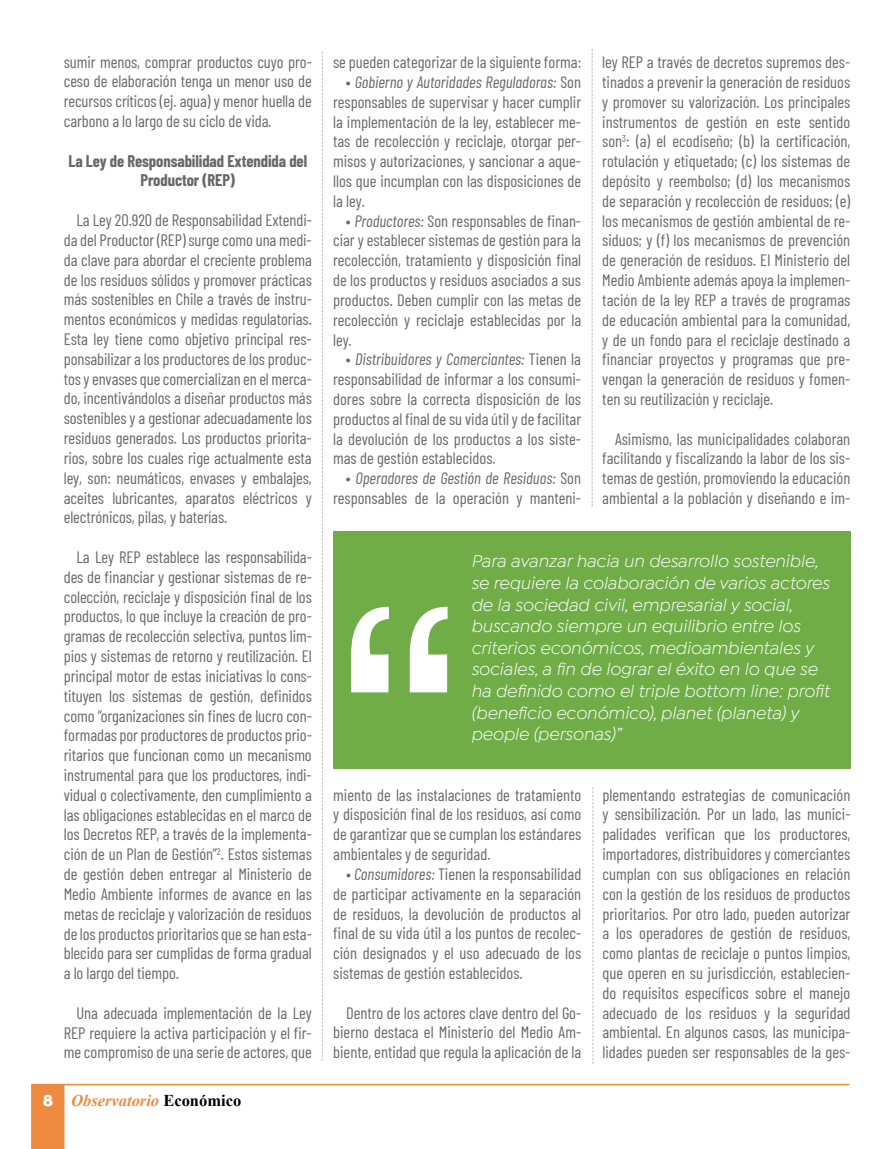
<style>
.page{position:relative;width:893px;height:1149px;background:#fff}
.page>*{position:absolute;margin:0;border:0;box-sizing:border-box;transform-origin:0 0}
.t1{font:italic 18px/21.6px "Isidora Sans";color:#fff}
.t2{font:16.5px/19.8px "Barlow Condensed";color:#686868;text-align:justify}
.t3{font:700 16.5px/19.8px "Barlow Condensed";letter-spacing:-.005em;color:#686868;text-align:center}
.t4{font:italic 700 16.5px "Times New Roman";color:#ed8a40}
.s1{font-family:"Isidora Sans";font-weight:900;font-style:normal;color:#fff}
.s2{font-style:normal;color:#000}
.s3{font-style:italic}
</style>
<div class="page">
<hr style="left:64px;top:1083px;width:785px;height:1px;background:#ed8a40">
<div style="left:31px;top:1083px;width:33px;height:65px;background:#ed8a40"></div>
<svg style="left:322px;top:52px;width:1px;height:1008px"></svg>
<svg style="left:592px;top:49px;width:1px;height:457px"></svg>
<div style="left:333px;top:531px;width:517px;height:236px;background:#70ad47"></div>
<svg style="left:351px;top:606px;width:97px;height:86px"></svg>
<svg style="left:592px;top:787px;width:1px;height:276px"></svg>
<p class="t2" style="left:64px;top:50px;width:250px">sumir menos, comprar productos cuyo pro&shy;ceso de elaboración tenga un menor uso de recursos críticos (ej. agua) y menor huella de carbono a lo largo de su ciclo de vida.</p>
<p class="t3" style="left:68px;top:150px;width:240px">La Ley de Responsabilidad Extendida del<br>Productor (REP)</p>
<p class="t2" style="left:64px;top:209px;width:250px;text-indent:13px">La Ley 20.920 de Responsabilidad Extendi&shy;da del Productor (REP) surge como una medi&shy;da clave para abordar el creciente problema de los residuos sólidos y promover prácticas más sostenibles en Chile a través de instru&shy;mentos económicos y medidas regulatorias.<br>Esta ley tiene como objetivo principal res&shy;ponsabilizar a los productores de los produc&shy;tos y envases que comercializan en el merca&shy;do, incentivándolos a diseñar productos más sostenibles y a gestionar adecuadamente los residuos generados. Los productos priorita&shy;rios, sobre los cuales rige actualmente esta ley, son: neumáticos, envases y embalajes, aceites lubricantes, aparatos eléctricos y electrónicos, pilas, y baterías.</p>
<p class="t2" style="left:64px;top:545px;width:250px;text-indent:13px">La Ley REP establece las responsabilida&shy;des de financiar y gestionar sistemas de re&shy;colección, reciclaje y disposición final de los productos, lo que incluye la creación de pro&shy;gramas de recolección selectiva, puntos lim&shy;pios y sistemas de retorno y reutilización. El principal motor de estas iniciativas lo cons&shy;tituyen los sistemas de gestión, definidos como “organizaciones sin fines de lucro con&shy;formadas por productores de productos prio&shy;ritarios que funcionan como un mecanismo instrumental para que los productores, indi&shy;vidual o colectivamente, den cumplimiento a las obligaciones establecidas en el marco de los Decretos REP, a través de la implementa&shy;ción de un Plan de Gestión”<sup>2</sup>. Estos sistemas de gestión deben entregar al Ministerio de Medio Ambiente informes de avance en las metas de reciclaje y valorización de residuos de los productos prioritarios que se han esta&shy;blecido para ser cumplidas de forma gradual a lo largo del tiempo.</p>
<p class="t2" style="left:64px;top:1001px;width:250px;text-indent:13px">Una adecuada implementación de la Ley REP requiere la activa participación y el fir&shy;me compromiso de una serie de actores, que</p>
<p class="t4" style="left:43px;top:1088px;width:200px"><span class="s1">8</span> Observatorio <span class="s2">Económico</span></p>
<p class="t2" style="left:333px;top:51px;width:250px">se pueden categorizar de la siguiente forma:</p>
<p class="t2" style="left:333px;top:71px;width:250px;text-indent:13px">• <span class="s3">Gobierno y Autoridades Reguladoras:</span> Son responsables de supervisar y hacer cumplir la implementación de la ley, establecer me&shy;tas de recolección y reciclaje, otorgar per&shy;misos y autorizaciones, y sancionar a aque&shy;llos que incumplan con las disposiciones de la ley.</p>
<p class="t2" style="left:333px;top:209px;width:250px;text-indent:13px">• <span class="s3">Productores:</span> Son responsables de finan&shy;ciar y establecer sistemas de gestión para la recolección, tratamiento y disposición final de los productos y residuos asociados a sus productos. Deben cumplir con las metas de recolección y reciclaje establecidas por la ley.</p>
<p class="t2" style="left:333px;top:348px;width:250px;text-indent:13px">• <span class="s3">Distribuidores y Comerciantes:</span> Tienen la responsabilidad de informar a los consumi&shy;dores sobre la correcta disposición de los productos al final de su vida útil y de facilitar la devolución de los productos a los siste&shy;mas de gestión establecidos.</p>
<p class="t2" style="left:333px;top:467px;width:250px;text-align:right">• <span class="s3">Operadores de Gestión de Residuos:</span> Son responsables de la operación y manteni-</p>
<p class="t2" style="left:602px;top:51px;width:250px">ley REP a través de decretos supremos des&shy;tinados a prevenir la generación de residuos y promover su valorización. Los principales instrumentos de gestión en este sentido son<sup>3</sup>: (a) el ecodiseño; (b) la certificación, rotulación y etiquetado; (c) los sistemas de depósito y reembolso; (d) los mecanismos de separación y recolección de residuos; (e) los mecanismos de gestión ambiental de re&shy;siduos; y (f) los mecanismos de prevención de generación de residuos. El Ministerio del Medio Ambiente además apoya la implemen&shy;tación de la ley REP a través de programas de educación ambiental para la comunidad, y de un fondo para el reciclaje destinado a financiar proyectos y programas que pre&shy;vengan la generación de residuos y fomen&shy;ten su reutilización y reciclaje.</p>
<p class="t2" style="left:602px;top:427px;width:250px;text-indent:13px">Asimismo, las municipalidades colaboran facilitando y fiscalizando la labor de los sis&shy;temas de gestión, promoviendo la educación ambiental a la población y diseñando e im-</p>
<p class="t1" style="left:471px;top:550px;width:360px">Para avanzar hacia un desarrollo sostenible, se requiere la colaboración de varios actores de la sociedad civil, empresarial y social, buscando siempre un equilibrio entre los criterios económicos, medioambientales y sociales, a fin de lograr el éxito en lo que se ha definido como el triple bottom line: profit (beneficio económico), planet (planeta) y people (personas)”</p>
<p class="t2" style="left:333px;top:783px;width:250px">miento de las instalaciones de tratamiento y disposición final de los residuos, así como de garantizar que se cumplan los estándares ambientales y de seguridad.</p>
<p class="t2" style="left:333px;top:862px;width:250px;text-indent:13px">• <span class="s3">Consumidores:</span> Tienen la responsabilidad de participar activamente en la separación de residuos, la devolución de productos al final de su vida útil a los puntos de recolec&shy;ción designados y el uso adecuado de los sistemas de gestión establecidos.</p>
<p class="t2" style="left:333px;top:1001px;width:250px;text-indent:13px">Dentro de los actores clave dentro del Go&shy;bierno destaca el Ministerio del Medio Am&shy;biente, entidad que regula la aplicación de la</p>
<p class="t2" style="left:602px;top:783px;width:250px">plementando estrategias de comunicación y sensibilización. Por un lado, las munici&shy;palidades verifican que los productores, importadores, distribuidores y comerciantes cumplan con sus obligaciones en relación con la gestión de los residuos de productos prioritarios. Por otro lado, pueden autorizar a los operadores de gestión de residuos, como plantas de reciclaje o puntos limpios, que operen en su jurisdicción, establecien&shy;do requisitos específicos sobre el manejo adecuado de los residuos y la seguridad ambiental. En algunos casos, las municipa&shy;lidades pueden ser responsables de la ges-</p>
</div>
